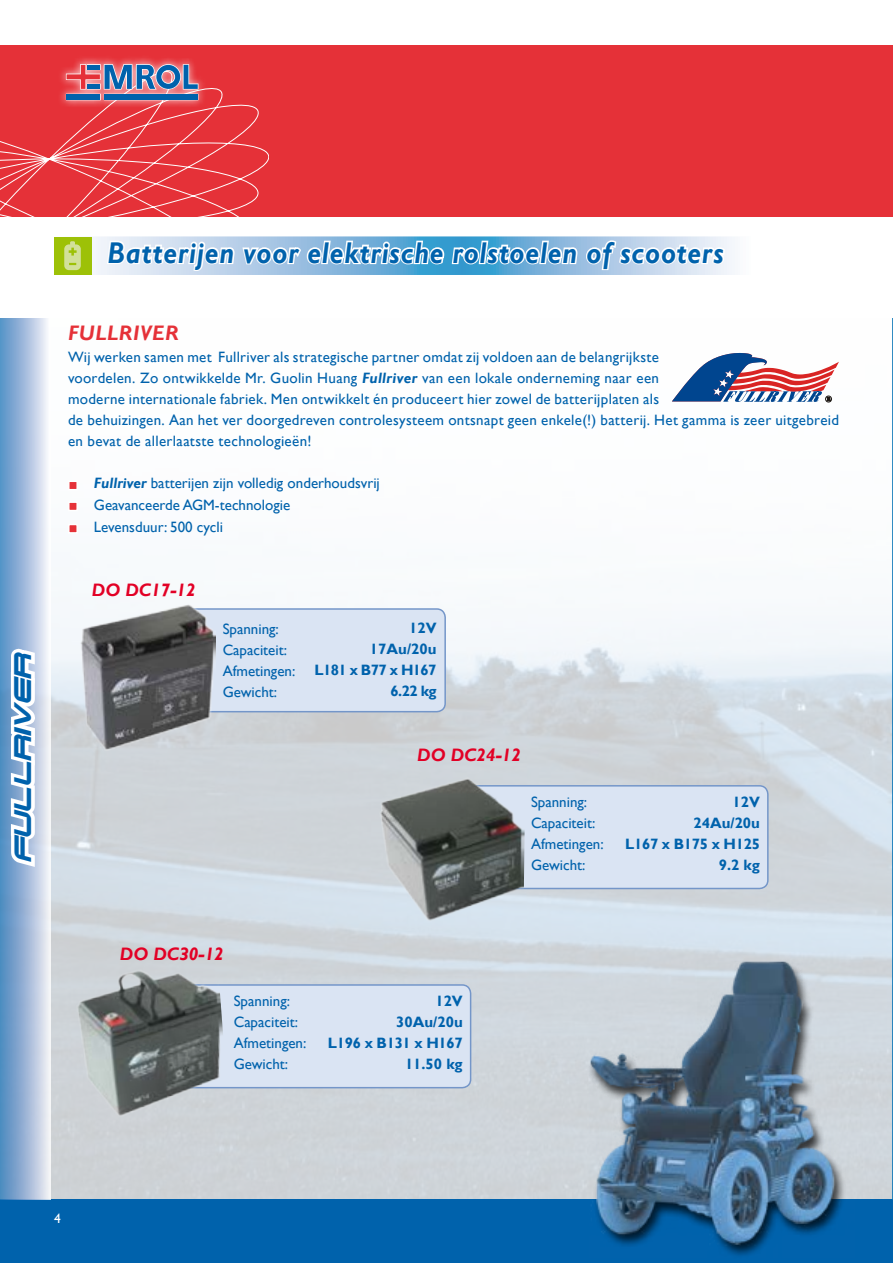
<style>
.page{position:relative;width:893px;height:1263px;background:#fff}
.page>*{position:absolute;margin:0;border:0;box-sizing:border-box;transform-origin:0 0}
.t1{font:italic 700 30px "Gill Sans";letter-spacing:.03em;color:#0062ac;scale:.9 1}
.t2{font:italic 22.5px "Eyechart Display Caps S Si";color:#0062ac}
.t3{font:italic 700 21px "Gill Sans";letter-spacing:.03em;color:#e53138}
.t4{font:italic 700 18px "Gill Sans";color:#e20025}
.t5{font:15px/21px "Gill Sans";letter-spacing:.015em;color:#0062ac}
.t6{font:700 15px/21px "Gill Sans";color:#0062ac;text-align:right}
.t7{font:700 15px/21px "Gill Sans";letter-spacing:-.04em;color:#0062ac;text-align:right}
.t8{font:700 15px/21px "Gill Sans";letter-spacing:-.02em;color:#0062ac;text-align:right}
.t9{font:13.5px "Gill Sans";color:#fff}
.s1{font-weight:700;font-style:italic}
</style>
<div class="page">
<div style="left:0;top:45px;width:893px;height:172px;background:#e53138"></div>
<div style="left:57px;top:56px;width:150px;height:52px;background:#fff;opacity:.75"></div>
<img style="left:0;top:318px;width:893px;height:881px">
<div style="left:0;top:1199px;width:893px;height:64px;background:#0062ac"></div>
<div style="left:55px;top:236px;width:698px;height:40px;background:#f6f8fb"></div>
<svg style="left:0;top:64px;width:718px;height:211px"></svg>
<div style="left:0;top:319px;width:50px;height:881px;background:linear-gradient(to right,#4d87c0,#f1edf5)"></div>
<div style="left:175px;top:609px;width:270px;height:103px;background:#dae4f3;border-radius:9px"></div>
<div style="left:174px;top:608px;width:272px;height:104px;border:2px solid #7496c9;border-radius:9px"></div>
<img style="left:68px;top:597px;width:148px;height:158px">
<div style="left:68px;top:480px;width:10px;height:10px;background:#e53138;border:2px solid #fff"></div>
<div style="left:68px;top:501px;width:10px;height:10px;background:#e53138;border:2px solid #fff"></div>
<div style="left:68px;top:524px;width:10px;height:10px;background:#e53138;border:2px solid #fff"></div>
<div style="left:467px;top:786px;width:301px;height:102px;background:#dae4f3;border-radius:9px"></div>
<div style="left:466px;top:785px;width:303px;height:104px;border:2px solid #7496c9;border-radius:9px"></div>
<img style="left:364px;top:768px;width:161px;height:160px">
<svg style="left:5px;top:643px;width:37px;height:228px"></svg>
<svg style="left:672px;top:353px;width:167px;height:49px"></svg>
<div style="left:170px;top:985px;width:301px;height:103px;background:#dae4f3;border-radius:9px"></div>
<div style="left:169px;top:984px;width:302px;height:104px;border:2px solid #7496c9;border-radius:9px"></div>
<img style="left:62px;top:956px;width:167px;height:169px">
<img style="left:590px;top:946px;width:265px;height:310px">
<hr style="left:892px;top:319px;width:1px;height:880px;background:#2b87c0">
<h2 class="t2" style="left:12px;top:863px;width:217px;rotate:-90deg">FULLRIVER</h2>
<h1 class="t1" style="left:107px;top:235px;width:686px">Batterijen voor elektrische rolstoelen of scooters</h1>
<h3 class="t3" style="left:68px;top:321px;width:112px">FULLRIVER</h3>
<p class="t5" style="left:68px;top:347px;width:772px">Wij werken samen met Fullriver als strategische partner omdat zij voldoen aan de belangrijkste<br>voordelen. Zo ontwikkelde Mr. Guolin Huang <span class="s1">Fullriver</span> van een lokale onderneming naar een<br>moderne internationale fabriek. Men ontwikkelt én produceert hier zowel de batterijplaten als<br>de behuizingen. Aan het ver doorgedreven controlesysteem ontsnapt geen enkele(!) batterij. Het gamma is zeer uitgebreid en bevat de allerlaatste technologieën!</p>
<p class="t5" style="left:94px;top:473px;width:287px;line-height:21.6px"><span class="s1">Fullriver</span> batterijen zijn volledig onderhoudsvrij<br>Geavanceerde AGM-technologie<br>Levensduur: 500 cycli</p>
<p class="t4" style="left:92px;top:579px;width:105px">DO DC17-12</p>
<p class="t5" style="left:223px;top:619px;width:74px">Spanning:<br>Capaciteit:<br>Afmetingen:<br>Gewicht:</p>
<p class="t7" style="left:314px;top:618px;width:124px">12V<br>17Au/20u<br>L181 x B77 x H167<br>6.22 kg</p>
<p class="t4" style="left:417px;top:744px;width:105px">DO DC24-12</p>
<p class="t5" style="left:531px;top:791px;width:74px">Spanning:<br>Capaciteit:<br>Afmetingen:<br>Gewicht:</p>
<p class="t8" style="left:625px;top:792px;width:136px">12V<br>24Au/20u<br>L167 x B175 x H125<br>9.2 kg</p>
<p class="t4" style="left:120px;top:943px;width:105px">DO DC30-12</p>
<p class="t5" style="left:234px;top:991px;width:74px">Spanning:<br>Capaciteit:<br>Afmetingen:<br>Gewicht:</p>
<p class="t6" style="left:328px;top:991px;width:136px">12V<br>30Au/20u<br>L196 x B131 x H167<br>11.50 kg</p>
<p class="t9" style="left:54px;top:1210px;width:8px">4</p>
</div>
